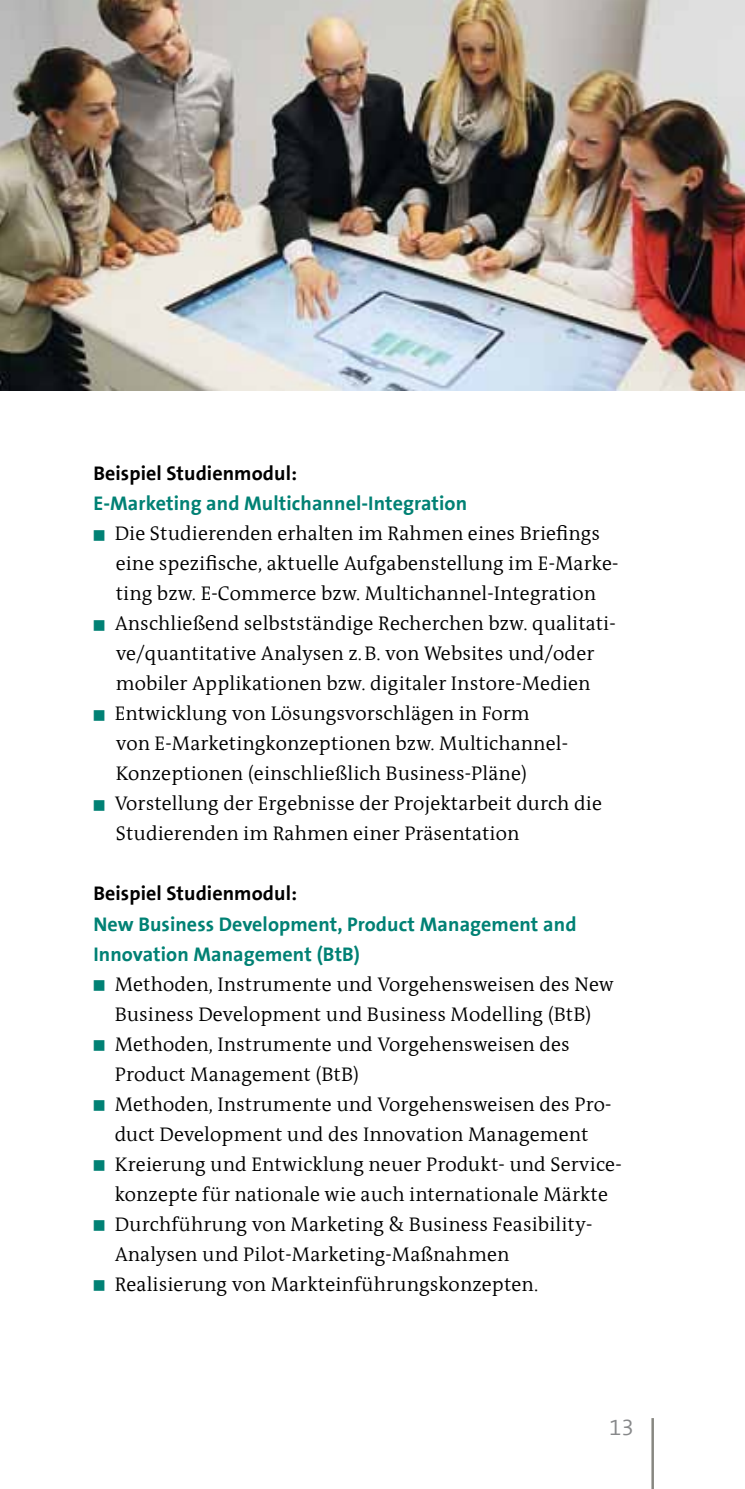
<style>
.page{position:relative;width:745px;height:1489px;background:#fff}
.page>*{position:absolute;margin:0;border:0;box-sizing:border-box;transform-origin:0 0}
.t1{font:22.5px "FHM The Sans Expert";color:#87888a}
.t2{font:20px/30px "FHM Antiqua";letter-spacing:.005em;color:#000}
.t3{font:700 20px/30px "FHM Antiqua";letter-spacing:.005em;color:#008174}
.t4{font:700 20px "FHM Antiqua";letter-spacing:.005em;color:#000}
.s1{color:#008174}
</style>
<div class="page">
<hr style="left:651px;top:1417px;width:2px;height:71px;background:#878781">
<img style="left:0;top:0;width:744px;height:390px">
<p class="t4" style="left:93px;top:463px;width:205px">Beispiel Studienmodul:</p>
<p class="t3" style="left:93px;top:489px;width:375px">E-Marketing and Multichannel-Integration</p>
<p class="t2" style="left:116px;top:519px;width:504px;text-indent:-22px"><span class="s1">■</span> Die Studierenden erhalten im Rahmen eines Briefings eine spezifische, aktuelle Aufgabenstellung im E-Marke&shy;ting bzw. E-Commerce bzw. Multichannel-Integration</p>
<p class="t2" style="left:93px;top:609px;width:523px;text-align:center"><span class="s1">■</span> Anschließend selbstständige Recherchen bzw. qualitati&shy;ve/quantitative Analysen z. B. von Websites und/oder mobiler Applikationen bzw. digitaler Instore-Medien</p>
<p class="t2" style="left:116px;top:699px;width:453px;text-indent:-22px"><span class="s1">■</span> Entwicklung von Lösungsvorschlägen in Form von E-Marketingkonzeptionen bzw. Multichannel-<br>Konzeptionen (einschließlich Business-Pläne)</p>
<p class="t2" style="left:116px;top:789px;width:487px;text-indent:-22px"><span class="s1">■</span> Vorstellung der Ergebnisse der Projektarbeit durch die<br>Studierenden im Rahmen einer Präsentation</p>
<p class="t4" style="left:93px;top:883px;width:205px">Beispiel Studienmodul:</p>
<p class="t3" style="left:93px;top:909px;width:484px">New Business Development, Product Management and<br>Innovation Management (BtB)</p>
<p class="t2" style="left:93px;top:969px;width:521px;text-align:center"><span class="s1">■</span> Methoden, Instrumente und Vorgehensweisen des New<br>Business Development und Business Modelling (BtB)</p>
<p class="t2" style="left:115px;top:1029px;width:456px;text-indent:-21px"><span class="s1">■</span> Methoden, Instrumente und Vorgehensweisen des<br>Product Management (BtB)</p>
<p class="t2" style="left:93px;top:1089px;width:519px;text-align:center"><span class="s1">■</span> Methoden, Instrumente und Vorgehensweisen des Pro&shy;duct Development und des Innovation Management</p>
<p class="t2" style="left:93px;top:1149px;width:529px;text-align:center"><span class="s1">■</span> Kreierung und Entwicklung neuer Produkt- und Service&shy;konzepte für nationale wie auch internationale Märkte</p>
<p class="t2" style="left:115px;top:1209px;width:479px;text-indent:-21px"><span class="s1">■</span> Durchführung von Marketing &amp; Business Feasibility-<br>Analysen und Pilot-Marketing-Maßnahmen</p>
<p class="t2" style="left:93px;top:1269px;width:446px"><span class="s1">■</span> Realisierung von Markteinführungskonzepten.</p>
<p class="t1" style="left:608px;top:1412px;width:26px">13</p>
</div>
